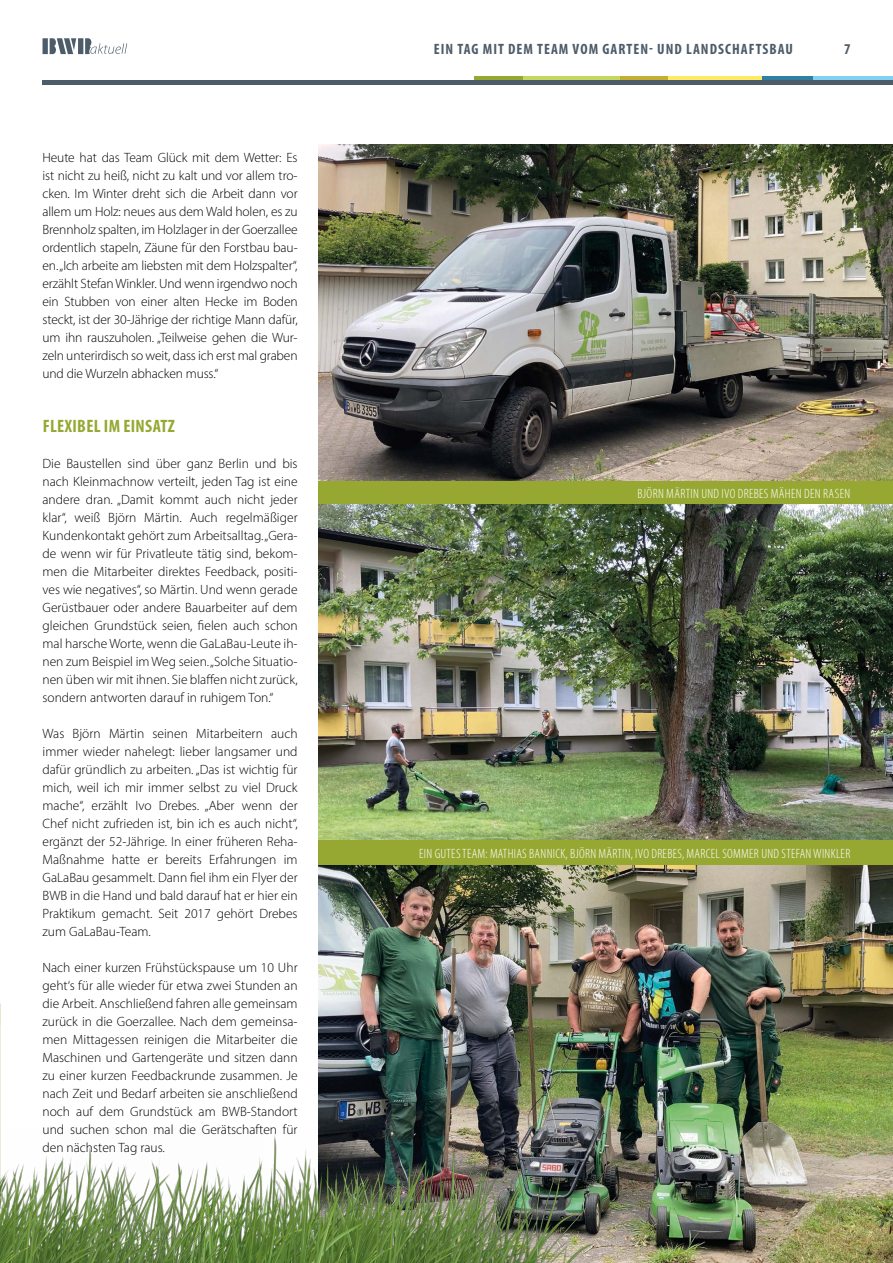
<style>
.page{position:relative;width:893px;height:1263px;background:#fff}
.page>*{position:absolute;margin:0;border:0;box-sizing:border-box;transform-origin:0 0}
.t1{font:700 condensed 18px "Myriad Pro";letter-spacing:.02em;color:#96a832}
.t2{font:700 condensed 15px "Myriad Pro";letter-spacing:.07em;color:#4d5c69}
.t3{font:300 13.5px/18px "Myriad Pro";color:#000;text-align:justify}
.t4{font:300 condensed 13.5px "Myriad Pro";letter-spacing:.02em;color:#fff}
</style>
<div class="page">
<svg style="left:813px;top:77px;width:80px;height:4px"></svg>
<svg style="left:762px;top:77px;width:51px;height:4px"></svg>
<svg style="left:667px;top:77px;width:95px;height:4px"></svg>
<svg style="left:620px;top:77px;width:47px;height:4px"></svg>
<svg style="left:522px;top:77px;width:98px;height:4px"></svg>
<svg style="left:474px;top:77px;width:48px;height:4px"></svg>
<hr style="left:43px;top:81px;width:850px;height:4px;background:#4d5c69">
<svg style="left:43px;top:38px;width:85px;height:17px"></svg>
<img style="left:319px;top:144px;width:574px;height:338px">
<img style="left:319px;top:504px;width:574px;height:337px">
<div style="left:319px;top:482px;width:574px;height:22px;background:#96a832"></div>
<img style="left:319px;top:865px;width:574px;height:398px">
<img style="left:0;top:1026px;width:1px;height:237px">
<div style="left:319px;top:841px;width:574px;height:24px;background:#96a832"></div>
<img style="left:264px;top:1127px;width:364px;height:136px">
<img style="left:0;top:1127px;width:264px;height:136px">
<p class="t3" style="left:43px;top:148px;width:257px">Heute hat das Team Glück mit dem Wetter: Es ist nicht zu heiß, nicht zu kalt und vor allem tro&shy;cken. Im Winter dreht sich die Arbeit dann vor allem um Holz: neues aus dem Wald holen, es zu Brennholz spalten, im Holzlager in der Goerzallee ordentlich stapeln, Zäune für den Forstbau bau&shy;en. „Ich arbeite am liebsten mit dem Holzspalter“, erzählt Stefan Winkler. Und wenn irgendwo noch ein Stubben von einer alten Hecke im Boden steckt, ist der 30-Jährige der richtige Mann dafür, um ihn rauszuholen. „Teilweise gehen die Wur&shy;zeln unterirdisch so weit, dass ich erst mal graben und die Wurzeln abhacken muss.“</p>
<h1 class="t1" style="left:43px;top:415px;width:134px">FLEXIBEL IM EINSATZ</h1>
<p class="t3" style="left:43px;top:454px;width:257px">Die Baustellen sind über ganz Berlin und bis nach Kleinmachnow verteilt, jeden Tag ist eine andere dran. „Damit kommt auch nicht jeder klar“, weiß Björn Märtin. Auch regelmäßiger Kundenkontakt gehört zum Arbeitsalltag. „Gera&shy;de wenn wir für Privatleute tätig sind, bekom&shy;men die Mitarbeiter direktes Feedback, positi&shy;ves wie negatives“, so Märtin. Und wenn gerade Gerüstbauer oder andere Bauarbeiter auf dem gleichen Grundstück seien, fielen auch schon mal harsche Worte, wenn die GaLaBau-Leute ih&shy;nen zum Beispiel im Weg seien. „Solche Situatio&shy;nen üben wir mit ihnen. Sie blaffen nicht zurück, sondern antworten darauf in ruhigem Ton.“</p>
<p class="t3" style="left:43px;top:724px;width:257px">Was Björn Märtin seinen Mitarbeitern auch immer wieder nahelegt: lieber langsamer und dafür gründlich zu arbeiten. „Das ist wichtig für mich, weil ich mir immer selbst zu viel Druck mache“, erzählt Ivo Drebes. „Aber wenn der Chef nicht zufrieden ist, bin ich es auch nicht“, ergänzt der 52-Jährige. In einer früheren Reha-Maßnahme hatte er bereits Erfahrungen im GaLaBau gesammelt. Dann fiel ihm ein Flyer der BWB in die Hand und bald darauf hat er hier ein Praktikum gemacht. Seit 2017 gehört Drebes zum GaLaBau-Team.</p>
<p class="t3" style="left:43px;top:958px;width:257px">Nach einer kurzen Frühstückspause um 10 Uhr geht‘s für alle wieder für etwa zwei Stunden an die Arbeit. Anschließend fahren alle gemeinsam zurück in die Goerzallee. Nach dem gemeinsa&shy;men Mittagessen reinigen die Mitarbeiter die Maschinen und Gartengeräte und sitzen dann zu einer kurzen Feedbackrunde zusammen. Je nach Zeit und Bedarf arbeiten sie anschließend noch auf dem Grundstück am BWB-Standort und suchen schon mal die Gerätschaften für den nächsten Tag raus.</p>
<p class="t2" style="left:434px;top:39px;width:361px">EIN TAG MIT DEM TEAM VOM GARTEN- UND LANDSCHAFTSBAU</p>
<p class="t2" style="left:844px;top:39px;width:8px">7</p>
<p class="t4" style="left:637px;top:485px;width:214px">BJÖRN MÄRTIN UND IVO DREBES MÄHEN DEN RASEN</p>
<p class="t4" style="left:419px;top:845px;width:433px">EIN GUTES TEAM: MATHIAS BANNICK, BJÖRN MÄRTIN, IVO DREBES, MARCEL SOMMER UND STEFAN WINKLER</p>
</div>
